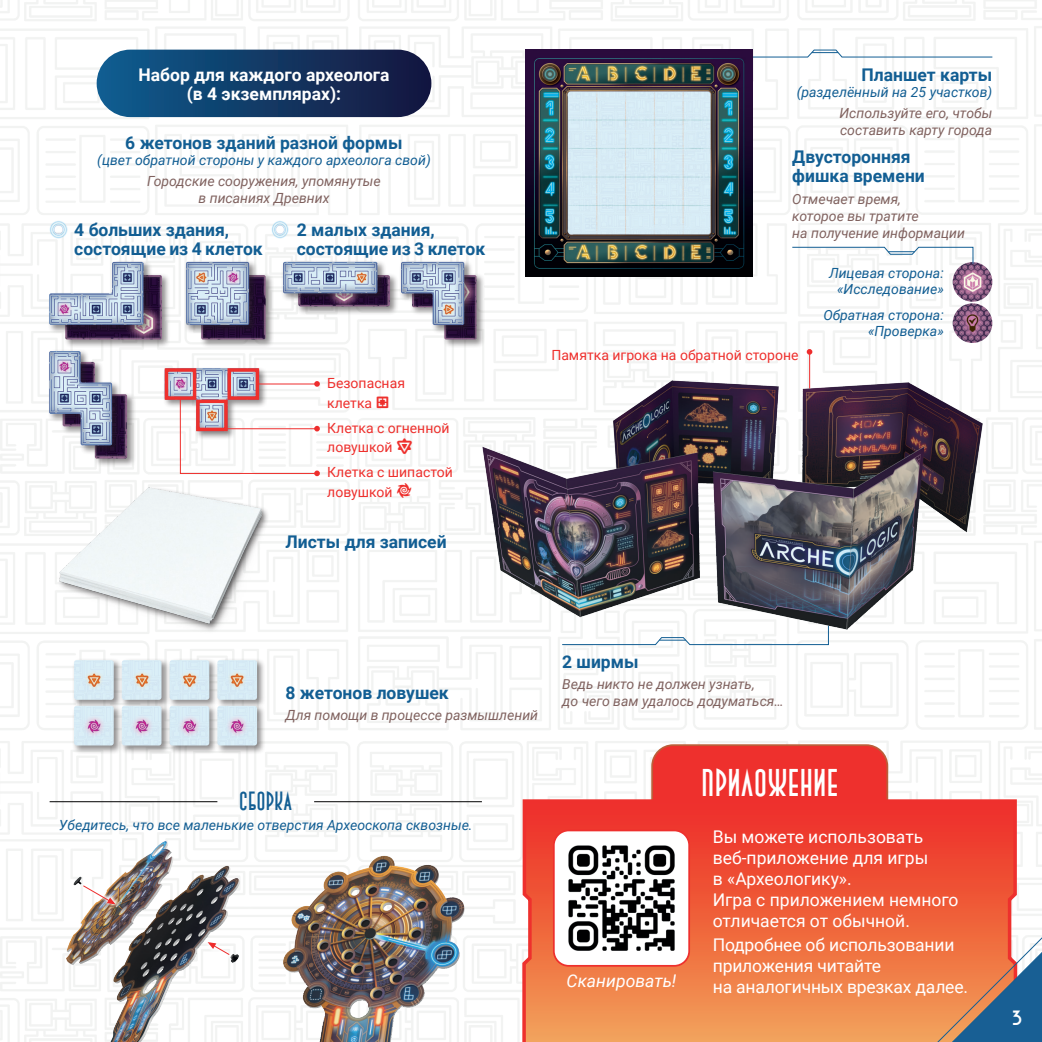
<style>
.page{position:relative;width:1042px;height:1042px;background:#fff}
.page>*{position:absolute;margin:0;border:0;box-sizing:border-box;transform-origin:0 0}
.t1{font:38.5px "Amsterdam Deco One";color:#fff}
.t2{font:26.25px "Amsterdam Deco One";color:#125e93}
.t3{font:21px "Arcane Nine";color:#fff}
.t4{font:17.5px/21px "Roboto";letter-spacing:-.01em;color:#fff}
.t5{font:700 17.5px/19.2px "Roboto";color:#125e93}
.t6{font:700 17.5px/19.2px "Roboto";color:#fff;text-align:center}
.t7{font:italic 17.5px "Roboto";color:#fff}
.t8{font:italic 14px/16.8px "Roboto";color:#80625f}
.t9{font:italic 14px/15.8px "Roboto";color:#125e93;text-align:center}
.t10{font:14px/19.2px "Roboto";color:#ee302d}
.s1{font-family:"Archeotypo";font-size:21px}
</style>
<div class="page">
<img style="left:0;top:0;width:1042px;height:1042px">
<hr style="left:809px;top:352px;width:1px;height:49px;background:#ee2d2d">
<svg style="left:807px;top:349px;width:5px;height:6px"></svg>
<svg style="left:720px;top:49px;width:273px;height:9px"></svg>
<svg style="left:561px;top:630px;width:268px;height:15px"></svg>
<img style="left:952px;top:303px;width:40px;height:40px;border-radius:20px">
<div style="left:97px;top:50px;width:334px;height:67px;background:linear-gradient(to right,#0e5e90,#15153d);border-radius:34px"></div>
<div style="left:652px;top:745px;width:235px;height:96px;background:#ee302d;border-radius:21px"></div>
<div style="left:651px;top:744px;width:237px;height:98px;border:2px solid #bc5e39;border-radius:21px"></div>
<svg style="left:520px;top:797px;width:499px;height:245px"></svg>
<img style="left:525px;top:50px;width:227px;height:227px">
<img style="left:952px;top:262px;width:40px;height:40px;border-radius:20px">
<img style="left:67px;top:842px;width:183px;height:200px">
<svg style="left:77px;top:878px;width:45px;height:34px"></svg>
<svg style="left:201px;top:934px;width:35px;height:28px"></svg>
<img style="left:250px;top:846px;width:215px;height:196px">
<img style="left:35px;top:402px;width:276px;height:276px">
<div style="left:72px;top:658px;width:50px;height:50px;background:#231f20;opacity:.5"></div>
<img style="left:74px;top:660px;width:40px;height:40px">
<div style="left:72px;top:704px;width:50px;height:50px;background:#231f20;opacity:.5"></div>
<img style="left:74px;top:706px;width:40px;height:39px">
<div style="left:168px;top:658px;width:50px;height:50px;background:#231f20;opacity:.5"></div>
<img style="left:170px;top:660px;width:39px;height:40px">
<div style="left:168px;top:704px;width:50px;height:50px;background:#231f20;opacity:.5"></div>
<img style="left:170px;top:706px;width:39px;height:39px">
<div style="left:120px;top:658px;width:50px;height:50px;background:#231f20;opacity:.5"></div>
<img style="left:122px;top:660px;width:39px;height:40px">
<div style="left:120px;top:704px;width:50px;height:50px;background:#231f20;opacity:.5"></div>
<img style="left:122px;top:706px;width:39px;height:39px">
<div style="left:215px;top:658px;width:51px;height:50px;background:#231f20;opacity:.5"></div>
<img style="left:217px;top:660px;width:40px;height:40px">
<div style="left:215px;top:704px;width:51px;height:50px;background:#231f20;opacity:.5"></div>
<img style="left:217px;top:706px;width:40px;height:39px">
<div style="left:163px;top:366px;width:105px;height:74px;background:#231f20;opacity:.5"></div>
<img style="left:165px;top:368px;width:89px;height:63px">
<img style="left:50px;top:221px;width:17px;height:17px">
<img style="left:271px;top:221px;width:17px;height:17px">
<svg style="left:791px;top:246px;width:183px;height:19px"></svg>
<div style="left:61px;top:360px;width:75px;height:108px;background:#231f20;opacity:.5"></div>
<img style="left:63px;top:362px;width:64px;height:97px">
<div style="left:63px;top:273px;width:108px;height:76px;background:#231f20;opacity:.5"></div>
<img style="left:65px;top:275px;width:97px;height:64px">
<div style="left:199px;top:273px;width:76px;height:76px;background:#231f20;opacity:.5"></div>
<img style="left:201px;top:275px;width:65px;height:64px">
<div style="left:296px;top:273px;width:103px;height:42px;background:#231f20;opacity:.5"></div>
<img style="left:298px;top:275px;width:92px;height:31px">
<div style="left:410px;top:273px;width:76px;height:76px;background:#231f20;opacity:.5"></div>
<img style="left:412px;top:275px;width:64px;height:64px">
<div style="left:281px;top:260px;width:105px;height:42px;background:#231f20;opacity:.5"></div>
<img style="left:283px;top:262px;width:94px;height:31px">
<div style="left:399px;top:260px;width:74px;height:74px;background:#231f20;opacity:.5"></div>
<img style="left:401px;top:262px;width:63px;height:63px">
<div style="left:47px;top:260px;width:105px;height:74px;background:#231f20;opacity:.5"></div>
<img style="left:49px;top:262px;width:95px;height:63px">
<div style="left:184px;top:260px;width:74px;height:74px;background:#231f20;opacity:.5"></div>
<img style="left:186px;top:262px;width:63px;height:63px">
<div style="left:47px;top:349px;width:74px;height:105px;background:#231f20;opacity:.5"></div>
<img style="left:49px;top:351px;width:63px;height:94px">
<img style="left:483px;top:381px;width:499px;height:249px">
<hr style="left:257px;top:383px;width:60px;height:1px;background:#ee2d2d">
<svg style="left:314px;top:381px;width:6px;height:6px"></svg>
<svg style="left:179px;top:397px;width:141px;height:79px"></svg>
<div style="left:554px;top:830px;width:135px;height:136px;background:#fff;border-radius:15px"></div>
<div style="left:553px;top:829px;width:137px;height:137px;border:2px solid #ee302d;border-radius:15px"></div>
<img style="left:568px;top:845px;width:107px;height:106px">
<hr style="left:50px;top:801px;width:167px;height:1px;background:#000001">
<hr style="left:314px;top:801px;width:168px;height:1px;background:#000001">
<div style="left:196px;top:399px;width:32px;height:32px;border:4px solid #ee302d"></div>
<div style="left:165px;top:368px;width:31px;height:32px;border:4px solid #ee302d"></div>
<div style="left:227px;top:368px;width:32px;height:32px;border:4px solid #ee302d"></div>
<svg style="left:913px;top:903px;width:129px;height:139px"></svg>
<p class="t6" style="left:138px;top:64px;width:253px">Набор для каждого археолога (в 4 экземплярах):</p>
<p class="t5" style="left:125px;top:132px;width:279px">6 жетонов зданий разной формы</p>
<p class="t9" style="left:97px;top:151px;width:335px">(цвет обратной стороны у каждого археолога свой)</p>
<p class="t8" style="left:147px;top:172px;width:235px;text-align:center">Городские сооружения, упомянутые в писаниях Древних</p>
<p class="t5" style="left:74px;top:220px;width:190px">4 больших здания, состоящие из 4 клеток</p>
<p class="t5" style="left:297px;top:220px;width:190px">2 малых здания, состоящие из 3 клеток</p>
<p class="t10" style="left:327px;top:373px;width:79px">Безопасная клетка <span class="s1">x</span></p>
<p class="t10" style="left:327px;top:418px;width:124px">Клетка с огненной ловушкой <span class="s1">y</span></p>
<p class="t10" style="left:327px;top:462px;width:127px">Клетка с шипастой ловушкой <span class="s1">z</span></p>
<p class="t5" style="left:285px;top:531px;width:163px">Листы для записей</p>
<p class="t5" style="left:861px;top:64px;width:132px">Планшет карты</p>
<p class="t8" style="left:839px;top:104px;width:154px">Используйте его, чтобы составить карту города</p>
<p class="t9" style="left:797px;top:83px;width:197px">(разделённый на 25 участков)</p>
<p class="t5" style="left:792px;top:147px;width:134px">Двусторонняя фишка времени</p>
<p class="t8" style="left:792px;top:190px;width:174px">Отмечает время,<br>которое вы тратите<br>на получение информации</p>
<p class="t9" style="left:829px;top:265px;width:116px">Лицевая сторона: «Исследование»</p>
<p class="t9" style="left:823px;top:307px;width:122px;text-align:right">Обратная сторона: «Проверка»</p>
<p class="t10" style="left:551px;top:344px;width:249px">Памятка игрока на обратной стороне</p>
<p class="t5" style="left:285px;top:682px;width:165px">8 жетонов ловушек</p>
<p class="t8" style="left:285px;top:706px;width:254px">Для помощи в процессе размышлений</p>
<h2 class="t2" style="left:239px;top:787px;width:54px">СбОрка</h2>
<p class="t9" style="left:59px;top:816px;width:415px">Убедитесь, что все маленькие отверстия Археоскопа сквозные.</p>
<p class="t5" style="left:562px;top:651px;width:78px">2 ширмы</p>
<p class="t8" style="left:562px;top:675px;width:223px">Ведь никто не должен узнать,<br>до чего вам удалось додуматься…</p>
<p class="t7" style="left:566px;top:968px;width:111px">Сканировать!</p>
<h1 class="t1" style="left:701px;top:763px;width:138px">ПрИлОженИе</h1>
<p class="t4" style="left:713px;top:825px;width:247px">Вы можете использовать веб-приложение для игры<br>в «Археологику».<br>Игра с приложением немного отличается от обычной.</p>
<p class="t4" style="left:713px;top:933px;width:257px">Подробнее об использовании приложения читайте<br>на аналогичных врезках далее.</p>
<h3 class="t3" style="left:1012px;top:1005px;width:12px">3</h3>
</div>
